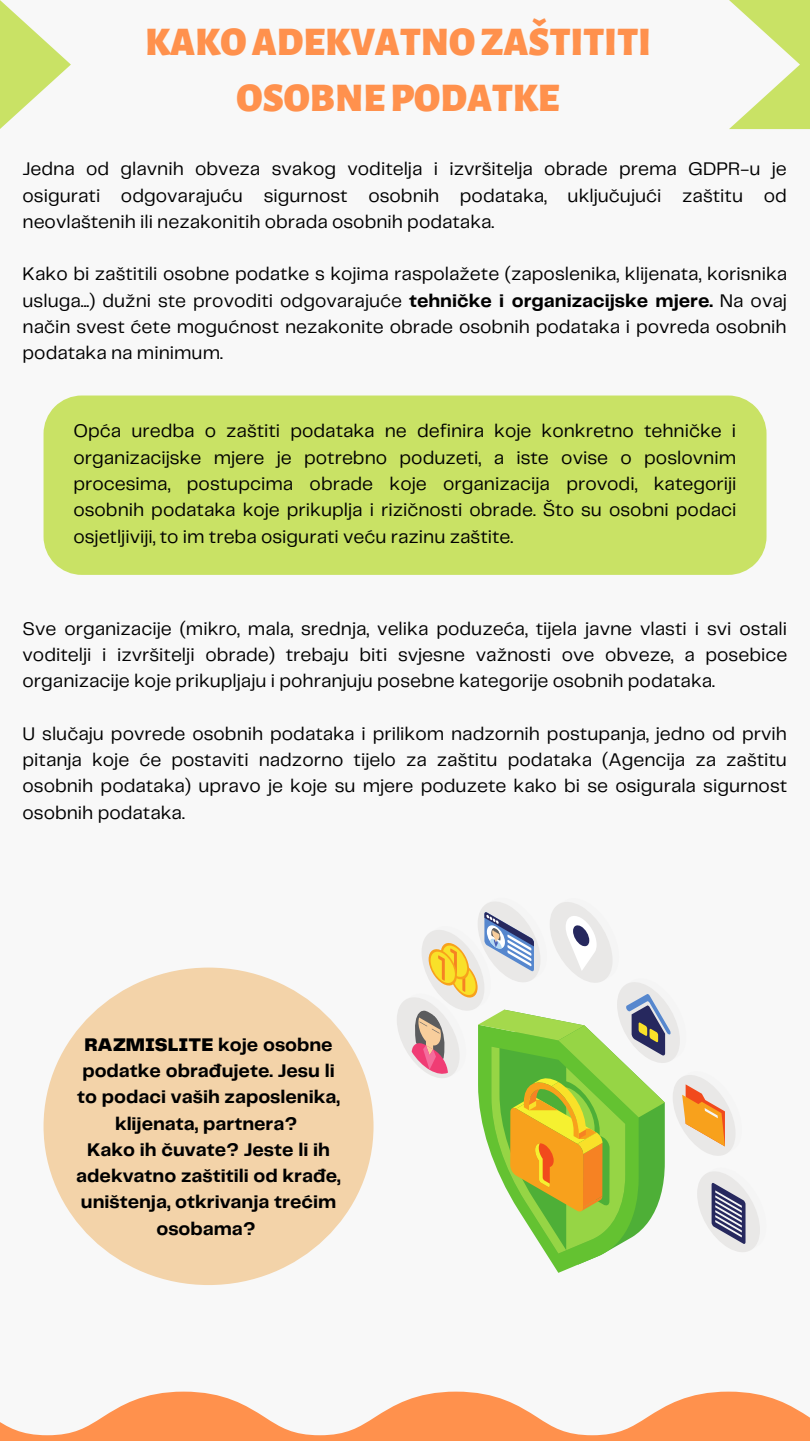
<style>
.page{position:relative;width:810px;height:1441px;background:#fff}
.page>*{position:absolute;margin:0;border:0;box-sizing:border-box;transform-origin:0 0}
.t1{font:900 40px/55.5px "Alegreya Sans SC";color:#ff914d;text-align:center}
.t2{font:19px/26.2px "Telegraf";color:#000;text-align:justify}
.t3{font:700 19px/26.2px "Telegraf";color:#000;text-align:center}
.s1{font-weight:700}
.s2{font-weight:900}
</style>
<div class="page">
<div style="left:0;top:0;width:810px;height:1440px;background:#f8f8f8"></div>
<div style="left:44px;top:395px;width:723px;height:179px;background:#c9e265"></div>
<svg style="left:397px;top:901px;width:363px;height:371px"></svg>
<div style="left:44px;top:967px;width:330px;height:317px;background:#f3d3a9;border-radius:50%"></div>
<svg style="left:0;top:0;width:71px;height:129px"></svg>
<svg style="left:729px;top:0;width:81px;height:129px"></svg>
<svg style="left:0;top:1391px;width:810px;height:49px"></svg>
<h1 class="t1" style="left:145px;top:16px;width:508px">KAKOADEKVATNOZAŠTITITI<br>OSOBNEPODATKE</h1>
<p class="t2" style="left:23px;top:157px;width:766px">Jedna od glavnih obveza svakog voditelja i izvršitelja obrade prema GDPR-u je osigurati odgovarajuću sigurnost osobnih podataka, uključujući zaštitu od neovlaštenih ili nezakonitih obrada osobnih podataka.</p>
<p class="t2" style="left:23px;top:262px;width:766px">Kako bi zaštitili osobne podatke s kojima raspolažete (zaposlenika, klijenata, korisnika usluga...) dužni ste provoditi odgovarajuće <span class="s1">tehničke i organizacijske mjere.</span> Na ovaj način svest ćete mogućnost nezakonite obrade osobnih podataka i povreda osobnih podataka na minimum.</p>
<p class="t2" style="left:73px;top:419px;width:665px">Opća uredba o zaštiti podataka ne definira koje konkretno tehničke i organizacijske mjere je potrebno poduzeti, a iste ovise o poslovnim procesima, postupcima obrade koje organizacija provodi, kategoriji osobnih podataka koje prikuplja i rizičnosti obrade. Što su osobni podaci osjetljiviji, to im treba osigurati veću razinu zaštite.</p>
<p class="t2" style="left:23px;top:616px;width:766px">Sve organizacije (mikro, mala, srednja, velika poduzeća, tijela javne vlasti i svi ostali voditelji i izvršitelji obrade) trebaju biti svjesne važnosti ove obveze, a posebice organizacije koje prikupljaju i pohranjuju posebne kategorije osobnih podataka.</p>
<p class="t2" style="left:23px;top:721px;width:766px">U slučaju povrede osobnih podataka i prilikom nadzornih postupanja, jedno od prvih pitanja koje će postaviti nadzorno tijelo za zaštitu podataka (Agencija za zaštitu osobnih podataka) upravo je koje su mjere poduzete kako bi se osigurala sigurnost osobnih podataka.</p>
<p class="t3" style="left:76px;top:1032px;width:266px"><span class="s2">RAZMISLITE</span> koje osobne podatke obrađujete. Jesu li to podaci vaših zaposlenika, klijenata, partnera?<br>Kako ih čuvate? Jeste li ih adekvatno zaštitili od krađe, uništenja, otkrivanja trećim osobama?</p>
</div>
